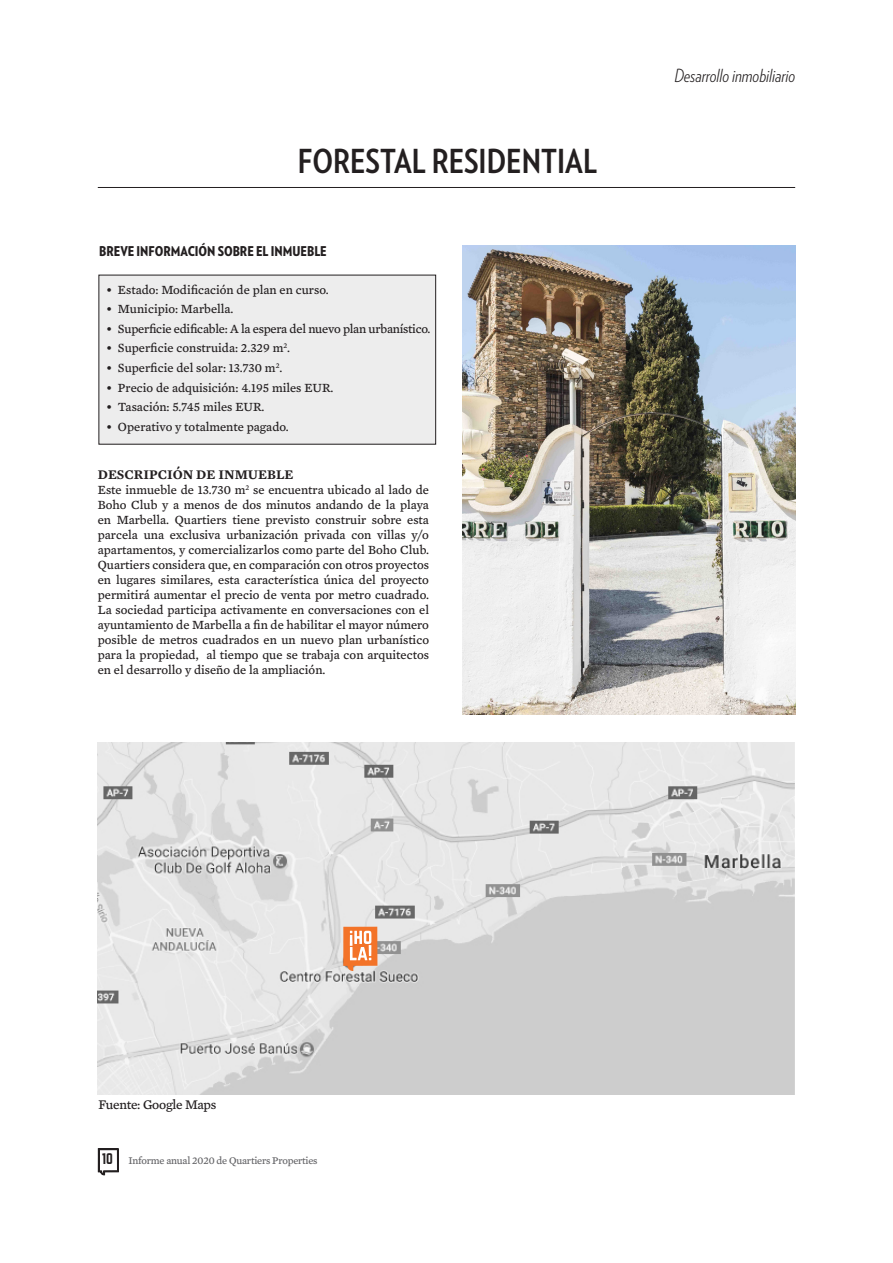
<style>
.page{position:relative;width:893px;height:1263px;background:#fff}
.page>*{position:absolute;margin:0;border:0;box-sizing:border-box;transform-origin:0 0}
.Rubrik{font:700 33px "Verlag Condensed";color:#231f20}
.t1{font:italic 300 18px "Verlag Condensed";color:#231f20}
.Bröd{font:900 13.5px "Verlag Condensed";color:#231f20}
.Mellis_1{font:600 13.5px "Mercury Text G4";color:#231f20}
.Bröd-2{font:13.5px "Mercury Text G4";letter-spacing:-.02em;color:#231f20}
.Bröd-3{font:12.75px/15px "Mercury Text G4";color:#231f20;text-align:justify}
.Bröd-4{font:12.75px "Mercury Text G4";letter-spacing:-.02em;color:#231f20}
.t2{font:10.5px "Mercury Text G4";letter-spacing:-.02em;color:#636366}
.s1{font-family:"Norwester";font-size:13.5px;color:#231f20}
</style>
<div class="page">
<hr style="left:98px;top:187px;width:697px;height:1px;background:#231f20">
<svg style="left:97px;top:1148px;width:22px;height:28px"></svg>
<div style="left:99px;top:275px;width:337px;height:169px;background:#ededed"></div>
<img style="left:98px;top:742px;width:697px;height:353px">
<svg style="left:343px;top:927px;width:34px;height:44px"></svg>
<img style="left:463px;top:246px;width:332px;height:468px">
<p class="Rubrik" style="left:298px;top:137px;width:301px">FORESTAL RESIDENTIAL</p>
<p class="Bröd" style="left:99px;top:241px;width:229px">BREVE INFORMACIÓN SOBRE EL INMUEBLE</p>
<p class="Bröd-3" style="left:106px;top:281px;width:224px">• Estado: Modificación de plan en curso.</p>
<p class="Bröd-3" style="left:106px;top:301px;width:129px">• Municipio: Marbella.</p>
<p class="Bröd-4" style="left:106px;top:319px;width:326px">• Superficie edificable: A la espera del nuevo plan urbanístico.</p>
<p class="Bröd-3" style="left:106px;top:340px;width:186px">• Superficie construida: 2.329 m<sup>2</sup>.</p>
<p class="Bröd-3" style="left:106px;top:360px;width:178px">• Superficie del solar: 13.730 m<sup>2</sup>.</p>
<p class="Bröd-3" style="left:106px;top:379px;width:229px">• Precio de adquisición: 4.195 miles EUR.</p>
<p class="Bröd-3" style="left:106px;top:399px;width:160px">• Tasación: 5.745 miles EUR.</p>
<p class="Bröd-3" style="left:106px;top:418px;width:184px">• Operativo y totalmente pagado.</p>
<p class="Mellis_1" style="left:98px;top:464px;width:197px">DESCRIPCIÓN DE INMUEBLE</p>
<p class="Bröd-3" style="left:98px;top:482px;width:333px">Este inmueble de 13.730 m<sup>2</sup> se encuentra ubicado al lado de Boho Club y a menos de dos minutos andando de la playa en Marbella. Quartiers tiene previsto construir sobre esta parcela una exclusiva urbanización privada con villas y/o apartamentos, y comercializarlos como parte del Boho Club.<br>Quartiers considera que, en comparación con otros proyectos en lugares similares, esta característica única del proyecto permitirá aumentar el precio de venta por metro cuadrado.<br>La sociedad participa activamente en conversaciones con el ayuntamiento de Marbella a fin de habilitar el mayor número posible de metros cuadrados en un nuevo plan urbanístico para la propiedad, al tiempo que se trabaja con arquitectos en el desarrollo y diseño de la ampliación.</p>
<p class="t1" style="left:674px;top:63px;width:122px">Desarrollo inmobiliario</p>
<p class="Bröd-2" style="left:99px;top:1094px;width:119px">Fuente: Google Maps</p>
<p class="t2" style="left:102px;top:1153px;width:217px"><span class="s1">10</span> Informe anual 2020 de Quartiers Properties</p>
</div>
